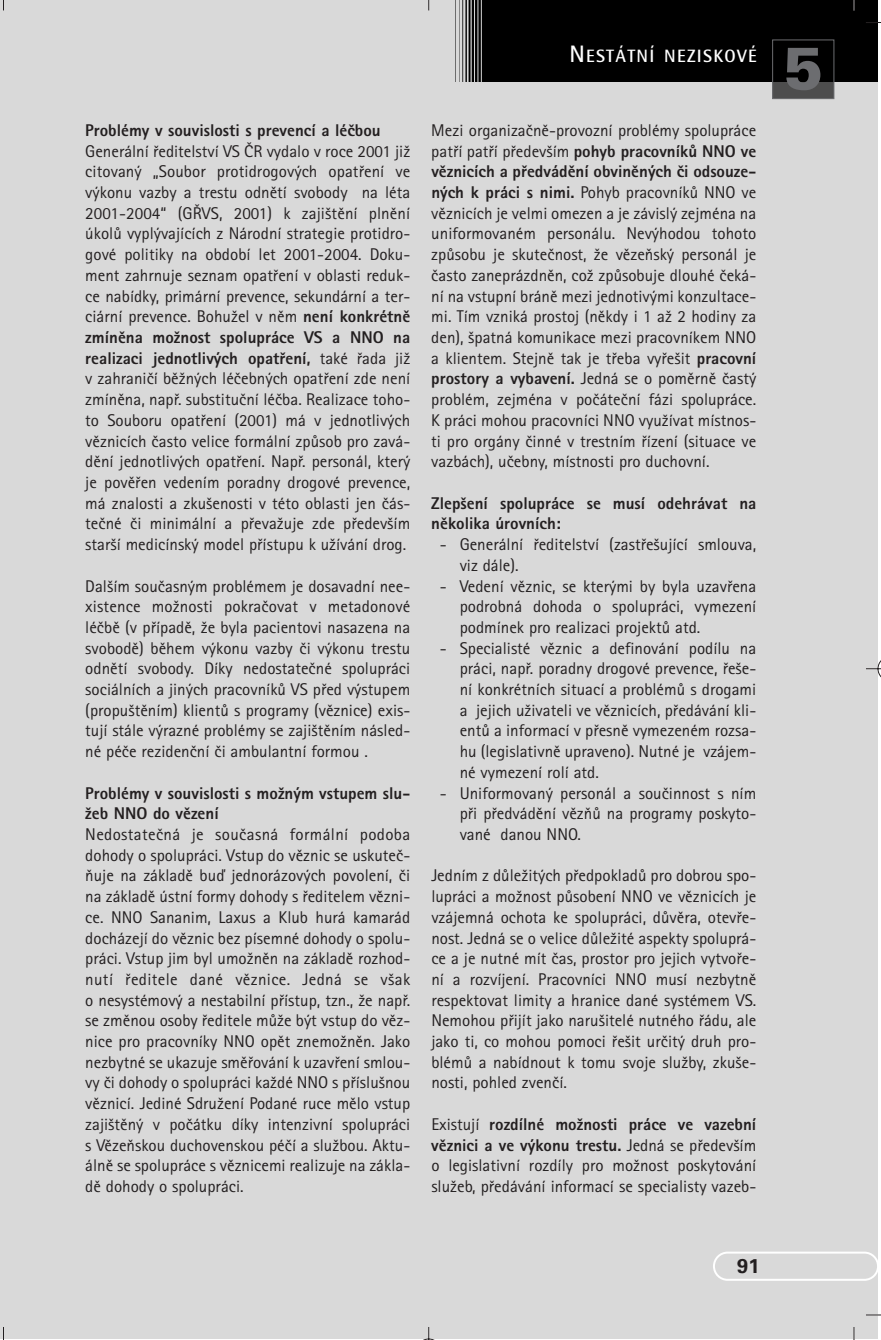
<style>
.page{position:relative;width:881px;height:1340px;background:#d9d9d9}
.page>*{position:absolute;margin:0;border:0;box-sizing:border-box;transform-origin:0 0}
.t1{font:900 60px "Univers CE";color:#6c6d70}
.t2{font:700 20px "Univers CE";color:#231f20}
.t3{font:700 17.8px "Rotis Semi Sans CE";letter-spacing:.07em;color:#fff}
.t4{font:17px/20.6px "Rotis Sans Serif CE";color:#231f20;text-align:justify}
.t5{font:17px/20.6px "Rotis Sans Serif CE Extra B";color:#231f20}
.s1{font-family:"Rotis Sans Serif CE Extra B"}
.s2{font-family:"Rotis Sans Serif CE"}
.s3{font-size:23.8px}
</style>
<div class="page">
<p class="t5" style="left:85px;top:122px;width:297px">Problémy v souvislosti s prevencí a léãbou</p>
<p class="t4" style="left:85px;top:142px;width:326px">Generální fieditelství VS âR vydalo v roce 2001 jiÏ citovan˘ „Soubor protidrogov˘ch opatfiení ve v˘konu vazby a trestu odnûtí svobody na léta 2001-2004“ (G¤VS, 2001) k zaji‰tûní plnûní úkolÛ vypl˘vajících z Národní strategie protidro&shy;gové politiky na období let 2001-2004. Doku&shy;ment zahrnuje seznam opatfiení v oblasti reduk&shy;ce nabídky, primární prevence, sekundární a ter&shy;ciární prevence. BohuÏel v nûm <span class="s1">není konkrétnû</span></p>
<p class="t5" style="left:85px;top:329px;width:326px">zmínûna moÏnost spolupráce VS a NNO na realizaci jednotliv˘ch opatfiení, <span class="s2">také fiada jiÏ</span></p>
<p class="t4" style="left:85px;top:370px;width:326px">v zahraniãí bûÏn˘ch léãebn˘ch opatfiení zde není zmínûna, napfi. substituãní léãba. Realizace toho&shy;to Souboru opatfiení (2001) má v jednotliv˘ch vûznicích ãasto velice formální zpÛsob pro zavá&shy;dûní jednotliv˘ch opatfiení. Napfi. personál, kter˘ je povûfien vedením poradny drogové prevence, má znalosti a zku‰enosti v této oblasti jen ãás&shy;teãné ãi minimální a pfievaÏuje zde pfiedev‰ím star‰í medicínsk˘ model pfiístupu k uÏívání drog.</p>
<p class="t4" style="left:85px;top:577px;width:326px">Dal‰ím souãasn˘m problémem je dosavadní nee&shy;xistence moÏnosti pokraãovat v metadonové léãbû (v pfiípadû, Ïe byla pacientovi nasazena na svobodû) bûhem v˘konu vazby ãi v˘konu trestu odnûtí svobody. Díky nedostateãné spolupráci sociálních a jin˘ch pracovníkÛ VS pfied v˘stupem (propu‰tûním) klientÛ s programy (vûznice) exis&shy;tují stále v˘razné problémy se zaji‰tûním násled&shy;né péãe rezidenãní ãi ambulantní formou .</p>
<p class="t5" style="left:85px;top:784px;width:326px">Problémy v souvislosti s moÏn˘m vstupem slu-<br>Ïeb NNO do vûzení</p>
<p class="t4" style="left:85px;top:825px;width:326px">Nedostateãná je souãasná formální podoba dohody o spolupráci. Vstup do vûznic se uskuteã-Àuje na základû buì jednorázov˘ch povolení, ãi na základû ústní formy dohody s fieditelem vûzni&shy;ce. NNO Sananim, Laxus a Klub hurá kamarád docházejí do vûznic bez písemné dohody o spolu&shy;práci. Vstup jim byl umoÏnûn na základû rozhod&shy;nutí fieditele dané vûznice. Jedná se v‰ak o nesystémov˘ a nestabilní pfiístup, tzn., Ïe napfi. se zmûnou osoby fieditele mÛÏe b˘t vstup do vûz&shy;nice pro pracovníky NNO opût znemoÏnûn. Jako nezbytné se ukazuje smûfiování k uzavfiení smlou&shy;vy ãi dohody o spolupráci kaÏdé NNO s pfiíslu‰nou vûznicí. Jediné SdruÏení Podané ruce mûlo vstup zaji‰tûn˘ v poãátku díky intenzivní spolupráci s VûzeÀskou duchovenskou péãí a sluÏbou. Aktu&shy;álnû se spolupráce s vûznicemi realizuje na zákla&shy;dû dohody o spolupráci.</p>
<p class="t3" style="left:569px;top:49px;width:189px"><span class="s3">N</span>ESTÁTNÍ NEZISKOVÉ</p>
<h1 class="t1" style="left:783px;top:45px;width:42px">5</h1>
<p class="t4" style="left:431px;top:121px;width:326px">Mezi organizaãnû-provozní problémy spolupráce patfií patfií pfiedev‰ím <span class="s1">pohyb pracovníkÛ NNO ve</span></p>
<p class="t5" style="left:431px;top:163px;width:326px">vûznicích a pfiedvádûní obvinûn˘ch ãi odsouze-</p>
<p class="t4" style="left:431px;top:184px;width:326px"><span class="s1">n˘ch k práci s nimi.</span> Pohyb pracovníkÛ NNO ve vûznicích je velmi omezen a je závisl˘ zejména na uniformovaném personálu. Nev˘hodou tohoto zpÛsobu je skuteãnost, Ïe vûzeÀsk˘ personál je ãasto zaneprázdnûn, coÏ zpÛsobuje dlouhé ãeká&shy;ní na vstupní bránû mezi jednotiv˘mi konzultace&shy;mi. Tím vzniká prostoj (nûkdy i 1 aÏ 2 hodiny za den), ‰patná komunikace mezi pracovníkem NNO a klientem. Stejnû tak je tfieba vyfie‰it <span class="s1">pracovní prostory a vybavení.</span> Jedná se o pomûrnû ãast˘ problém, zejména v poãáteãní fázi spolupráce.<br>K práci mohou pracovníci NNO vyuÏívat místnos&shy;ti pro orgány ãinné v trestním fiízení (situace ve vazbách), uãebny, místnosti pro duchovní.</p>
<p class="t5" style="left:431px;top:494px;width:326px">Zlep‰ení spolupráce se musí odehrávat na nûkolika úrovních:</p>
<p class="t4" style="left:459px;top:535px;width:298px;text-indent:-20px">- Generální fieditelství (zastfie‰ující smlouva, viz dále).</p>
<p class="t4" style="left:459px;top:577px;width:298px;text-indent:-20px">- Vedení vûznic, se kter˘mi by byla uzavfiena podrobná dohoda o spolupráci, vymezení podmínek pro realizaci projektÛ atd.</p>
<p class="t4" style="left:459px;top:639px;width:298px;text-indent:-20px">- Specialisté vûznic a definování podílu na práci, napfi. poradny drogové prevence, fie‰e&shy;ní konkrétních situací a problémÛ s drogami a jejich uÏivateli ve vûznicích, pfiedávání kli&shy;entÛ a informací v pfiesnû vymezeném rozsa&shy;hu (legislativnû upraveno). Nutné je vzájem&shy;né vymezení rolí atd.</p>
<p class="t4" style="left:459px;top:784px;width:298px;text-indent:-20px">- Uniformovan˘ personál a souãinnost s ním pfii pfiedvádûní vûzÀÛ na programy poskyto&shy;vané danou NNO.</p>
<p class="t4" style="left:431px;top:867px;width:326px">Jedním z dÛleÏit˘ch pfiedpokladÛ pro dobrou spo&shy;lupráci a moÏnost pÛsobení NNO ve vûznicích je vzájemná ochota ke spolupráci, dÛvûra, otevfie&shy;nost. Jedná se o velice dÛleÏité aspekty spoluprá&shy;ce a je nutné mít ãas, prostor pro jejich vytvofie&shy;ní a rozvíjení. Pracovníci NNO musí nezbytnû respektovat limity a hranice dané systémem VS.<br>Nemohou pfiijít jako naru‰itelé nutného fiádu, ale jako ti, co mohou pomoci fie‰it urãit˘ druh pro&shy;blémÛ a nabídnout k tomu svoje sluÏby, zku‰e&shy;nosti, pohled zvenãí.</p>
<p class="t5" style="left:431px;top:1115px;width:326px"><span class="s2">Existují</span> rozdílné moÏnosti práce ve vazební vûznici a ve v˘konu trestu. <span class="s2">Jedná se pfiedev‰ím</span></p>
<p class="t4" style="left:431px;top:1156px;width:326px">o legislativní rozdíly pro moÏnost poskytování sluÏeb, pfiedávání informací se specialisty vazeb-</p>
<p class="t2" style="left:737px;top:1258px;width:24px">91</p>
</div>
